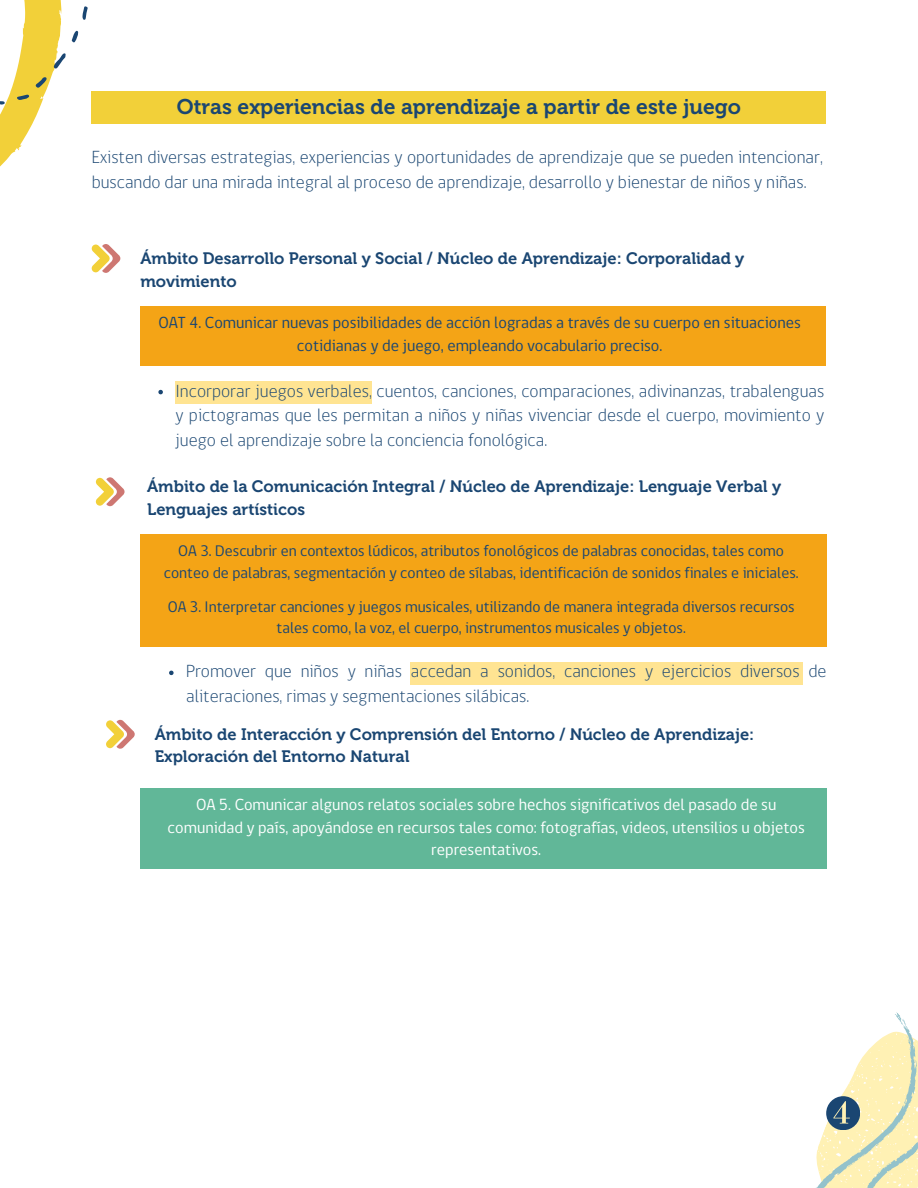
<style>
.page{position:relative;width:918px;height:1188px;background:#fff}
.page>*{position:absolute;margin:0;border:0;box-sizing:border-box;transform-origin:0 0}
.t1{font:21.15px "Museo 700";color:#1a4672}
.t2{font:300 18px/24.8px "gob CL";color:#1a4672}
.t3{font:16.5px/22.5px "Museo 700";color:#1a4672}
.t4{font:16.5px/22.5px "gob CL";color:#fff;text-align:center}
.t5{font:16.5px/22.5px "gob CL";color:#1a4672;text-align:center}
.t6{font:15.75px/21.3px "gob CL";color:#1a4672;text-align:center}
</style>
<div class="page">
<div style="left:92px;top:92px;width:734px;height:32px;background:#f2d039"></div>
<svg style="left:0;top:0;width:88px;height:167px"></svg>
<svg style="left:92px;top:244px;width:28px;height:29px"></svg>
<div style="left:140px;top:307px;width:685px;height:59px;background:#f4a416"></div>
<svg style="left:96px;top:477px;width:29px;height:29px"></svg>
<div style="left:140px;top:534px;width:687px;height:113px;background:#f4a416"></div>
<div style="left:175px;top:382px;width:197px;height:22px;background:#ffe492"></div>
<svg style="left:158px;top:390px;width:5px;height:4px"></svg>
<div style="left:410px;top:662px;width:393px;height:22px;background:#ffe492"></div>
<svg style="left:169px;top:671px;width:5px;height:4px"></svg>
<svg style="left:106px;top:719px;width:29px;height:30px"></svg>
<div style="left:140px;top:789px;width:686px;height:80px;background:#61b798"></div>
<svg style="left:816px;top:1012px;width:102px;height:176px"></svg>
<p class="t1" style="left:177px;top:95px;width:566px">Otras experiencias de aprendizaje a partir de este juego</p>
<h1 class="t2" style="left:92px;top:146px;width:733px">Existen diversas estrategias, experiencias y oportunidades de aprendizaje que se pueden intencionar, buscando dar una mirada integral al proceso de aprendizaje, desarrollo y bienestar de niños y niñas.</h1>
<p class="t3" style="left:140px;top:247px;width:606px">Ámbito Desarrollo Personal y Social / Núcleo de Aprendizaje: Corporalidad y movimiento</p>
<h3 class="t5" style="left:158px;top:313px;width:644px">OAT 4. Comunicar nuevas posibilidades de acción logradas a través de su cuerpo en situaciones cotidianas y de juego, empleando vocabulario preciso.</h3>
<h3 class="t2" style="left:175px;top:379px;width:650px;text-align:justify">Incorporar juegos verbales, cuentos, canciones, comparaciones, adivinanzas, trabalenguas y pictogramas que les permitan a niños y niñas vivenciar desde el cuerpo, movimiento y juego el aprendizaje sobre la conciencia fonológica.</h3>
<p class="t3" style="left:147px;top:475px;width:635px">Ámbito de la Comunicación Integral / Núcleo de Aprendizaje: Lenguaje Verbal y<br>Lenguajes artísticos</p>
<h2 class="t6" style="left:164px;top:542px;width:636px">OA 3. Descubrir en contextos lúdicos, atributos fonológicos de palabras conocidas, tales como conteo de palabras, segmentación y conteo de sílabas, identificación de sonidos finales e iniciales.</h2>
<p class="t6" style="left:168px;top:597px;width:628px">OA 3. Interpretar canciones y juegos musicales, utilizando de manera integrada diversos recursos tales como, la voz, el cuerpo, instrumentos musicales y objetos.</p>
<p class="t2" style="left:186px;top:660px;width:642px">Promover que niños y niñas accedan a sonidos, canciones y ejercicios diversos de aliteraciones, rimas y segmentaciones silábicas.</p>
<p class="t3" style="left:155px;top:723px;width:601px">Ámbito de Interacción y Comprensión del Entorno / Núcleo de Aprendizaje:<br>Exploración del Entorno Natural</p>
<h2 class="t4" style="left:168px;top:795px;width:639px">OA 5. Comunicar algunos relatos sociales sobre hechos significativos del pasado de su comunidad y país, apoyándose en recursos tales como: fotografías, videos, utensilios u objetos representativos.</h2>
</div>
